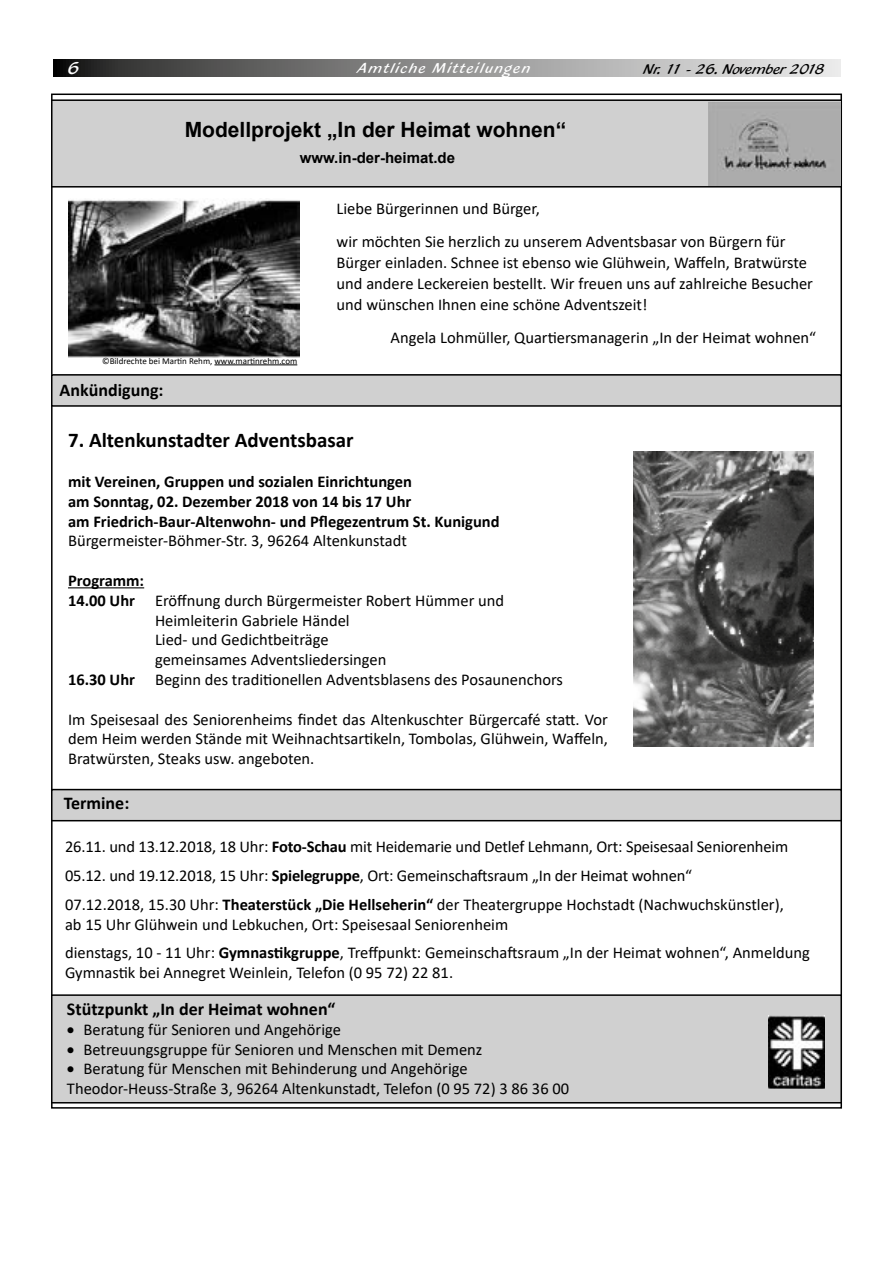
<style>
.page{position:relative;width:893px;height:1263px;background:#fff}
.page>*{position:absolute;margin:0;border:0;box-sizing:border-box;transform-origin:0 0}
.t1{font:700 21px "Arial";color:#000}
.t2{font:700 21px "Calibri";color:#000}
.t3{font:700 18px "Calibri";color:#000}
.t4{font:18px "Blacklight D";color:#fff}
.t5{font:16.5px/19.8px "Calibri";color:#000}
.t6{font:700 16.5px/19.8px "Calibri";color:#000}
.t7{font:15px "Blacklight D";color:#000}
.t8{font:15px "Blacklight D";letter-spacing:.1em;color:#fff}
.t9{font:700 15px "Arial";color:#000}
.t10{font:9px "Calibri";color:#000}
.s1{font-weight:700}
</style>
<div class="page">
<svg style="left:53px;top:59px;width:788px;height:18px;background:#8c8c8b"></svg>
<div style="left:52px;top:995px;width:789px;height:108px;background:#d0d0d0"></div>
<div style="left:51px;top:994px;width:791px;height:109px;border:2px solid #000"></div>
<img style="left:768px;top:1016px;width:57px;height:73px">
<div style="left:52px;top:100px;width:789px;height:87px;background:#d0d0d0"></div>
<div style="left:51px;top:99px;width:791px;height:89px;border:2px solid #000"></div>
<img style="left:708px;top:102px;width:133px;height:84px">
<img style="left:69px;top:199px;width:231px;height:158px">
<hr style="left:214px;top:365px;width:83px;height:1px;background:#000">
<div style="left:52px;top:375px;width:789px;height:31px;background:#d0d0d0"></div>
<div style="left:51px;top:374px;width:791px;height:33px;border:2px solid #000"></div>
<div style="left:52px;top:789px;width:789px;height:32px;background:#d0d0d0"></div>
<div style="left:51px;top:789px;width:791px;height:32px;border:2px solid #000"></div>
<img style="left:634px;top:452px;width:179px;height:295px">
<hr style="left:68px;top:587px;width:76px;height:1px;background:#000">
<p class="t4" style="left:68px;top:57px;width:13px">6</p>
<p class="t8" style="left:358px;top:59px;width:174px">Amtliche Mitteilungen</p>
<p class="t7" style="left:644px;top:60px;width:183px">Nr. 11 - 26. November 2018</p>
<p class="t1" style="left:185px;top:115px;width:383px">Modellprojekt „In der Heimat wohnen“</p>
<p class="t9" style="left:300px;top:147px;width:157px">www.in-der-heimat.de</p>
<p class="t10" style="left:102px;top:355px;width:197px">©Bildrechte bei Martin Rehm, www.martinrehm.com</p>
<p class="t3" style="left:60px;top:377px;width:106px">Ankündigung:</p>
<p class="t5" style="left:337px;top:192px;width:450px;line-height:33px">Liebe Bürgerinnen und Bürger,<br>wir möchten Sie herzlich zu unserem Adventsbasar von Bürgern für</p>
<p class="t5" style="left:337px;top:252px;width:478px;line-height:21px">Bürger einladen. Schnee ist ebenso wie Glühwein, Waffeln, Bratwürste und andere Leckereien bestellt. Wir freuen uns auf zahlreiche Besucher und wünschen Ihnen eine schöne Adventszeit!</p>
<p class="t5" style="left:391px;top:328px;width:427px">Angela Lohmüller, Quartiersmanagerin „In der Heimat wohnen“</p>
<p class="t2" style="left:68px;top:426px;width:287px">7. Altenkunstadter Adventsbasar</p>
<p class="t6" style="left:68px;top:471px;width:433px">mit Vereinen, Gruppen und sozialen Einrichtungen<br>am Sonntag, 02. Dezember 2018 von 14 bis 17 Uhr<br>am Friedrich-Baur-Altenwohn- und Pflegezentrum St. Kunigund</p>
<p class="t5" style="left:68px;top:531px;width:340px">Bürgermeister-Böhmer-Str. 3, 96264 Altenkunstadt</p>
<p class="t6" style="left:68px;top:570px;width:78px">Programm:</p>
<p class="t5" style="left:68px;top:590px;width:438px"><span class="s1">14.00 Uhr</span> Eröffnung durch Bürgermeister Robert Hümmer und</p>
<p class="t5" style="left:155px;top:610px;width:196px">Heimleiterin Gabriele Händel</p>
<p class="t5" style="left:155px;top:630px;width:175px">Lied- und Gedichtbeiträge</p>
<p class="t5" style="left:155px;top:649px;width:233px">gemeinsames Adventsliedersingen</p>
<p class="t5" style="left:68px;top:669px;width:497px"><span class="s1">16.30 Uhr</span> Beginn des traditionellen Adventsblasens des Posaunenchors</p>
<p class="t5" style="left:68px;top:709px;width:542px;text-align:justify">Im Speisesaal des Seniorenheims findet das Altenkuschter Bürgercafé statt. Vor dem Heim werden Stände mit Weihnachtsartikeln, Tombolas, Glühwein, Waffeln, Bratwürsten, Steaks usw. angeboten.</p>
<p class="t3" style="left:64px;top:791px;width:67px">Termine:</p>
<p class="t5" style="left:65px;top:832px;width:725px;line-height:28.8px">26.11. und 13.12.2018, 18 Uhr: <span class="s1">Foto-Schau</span> mit Heidemarie und Detlef Lehmann, Ort: Speisesaal Seniorenheim<br>05.12. und 19.12.2018, 15 Uhr: <span class="s1">Spielegruppe</span>, Ort: Gemeinschaftsraum „In der Heimat wohnen“<br>07.12.2018, 15.30 Uhr: <span class="s1">Theaterstück „Die Hellseherin“</span> der Theatergruppe Hochstadt (Nachwuchskünstler),</p>
<p class="t5" style="left:65px;top:909px;width:746px;line-height:28.8px">ab 15 Uhr Glühwein und Lebkuchen, Ort: Speisesaal Seniorenheim<br>dienstags, 10 - 11 Uhr: <span class="s1">Gymnastikgruppe</span>, Treffpunkt: Gemeinschaftsraum „In der Heimat wohnen“, Anmeldung</p>
<p class="t5" style="left:65px;top:962px;width:390px">Gymnastik bei Annegret Weinlein, Telefon (0 95 72) 22 81.</p>
<p class="t3" style="left:67px;top:996px;width:270px">Stützpunkt „In der Heimat wohnen“</p>
<p class="t5" style="left:67px;top:1019px;width:276px">• Beratung für Senioren und Angehörige</p>
<p class="t5" style="left:67px;top:1039px;width:417px">• Betreuungsgruppe für Senioren und Menschen mit Demenz</p>
<p class="t5" style="left:67px;top:1058px;width:504px">• Beratung für Menschen mit Behinderung und Angehörige<br>Theodor-Heuss-Straße 3, 96264 Altenkunstadt, Telefon (0 95 72) 3 86 36 00</p>
</div>
